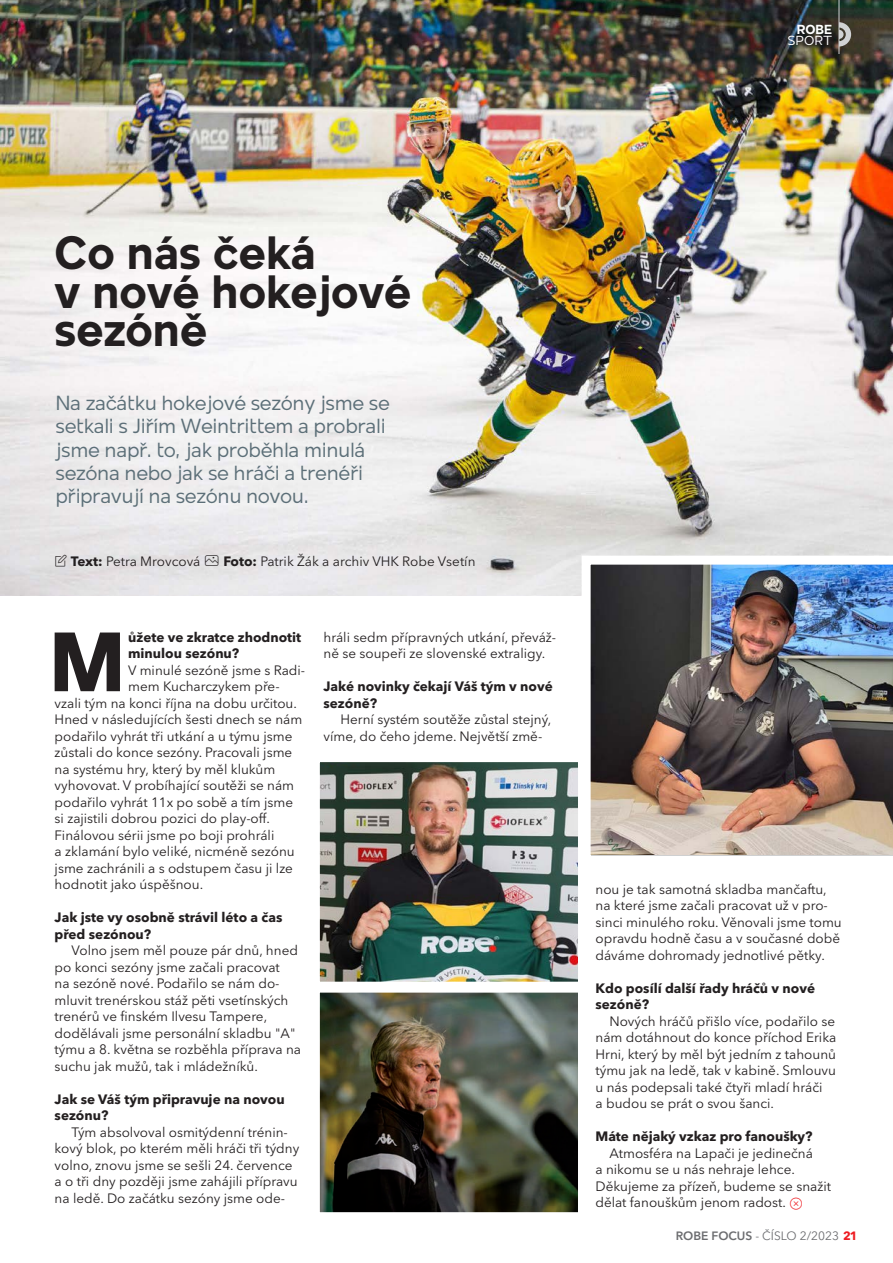
<style>
.page{position:relative;width:893px;height:1263px;background:#fff}
.page>*{position:absolute;margin:0;border:0;box-sizing:border-box;transform-origin:0 0}
.t1{font:800 86.25px "Mollen";color:#231f20}
.t2{font:700 48px/38.4px "Mollen";color:#231f20}
.t3{font:21px/23.2px "Mollen";letter-spacing:-.02em;color:#5c6f78}
.t4{font:13.5px/16.5px "Avenir Next LT Pro";color:#231f20}
.t5{font:700 13.5px/16.5px "Avenir Next LT Pro";color:#231f20}
.t6{font:13.5px "Mollen";color:#fff}
.t7{font:700 13.5px "Mollen";color:#fff}
.t8{font:12px "Avenir Next LT Pro";color:#6c6d70}
.s1{font-weight:700}
.s2{font-weight:600}
.s3{font-weight:700;color:#ee1d23}
</style>
<div class="page">
<img style="left:0;top:0;width:893px;height:595px">
<img style="left:582px;top:556px;width:311px;height:300px">
<hr style="left:839px;top:0;width:1px;height:54px;background:#d1d2d4">
<svg style="left:839px;top:22px;width:12px;height:25px"></svg>
<img style="left:321px;top:763px;width:256px;height:218px">
<div style="left:311px;top:753px;width:276px;height:238px;border:9px solid #fff"></div>
<img style="left:321px;top:994px;width:256px;height:217px">
<div style="left:311px;top:984px;width:276px;height:237px;border:9px solid #fff"></div>
<svg style="left:205px;top:556px;width:14px;height:10px"></svg>
<p class="t7" style="left:797px;top:21px;width:37px">ROBE</p>
<p class="t6" style="left:787px;top:33px;width:46px">SPORT</p>
<h2 class="t2" style="left:55px;top:233px;width:358px">Co nás čeká<br>v nové hokejové sezóně</h2>
<h3 class="t3" style="left:55px;top:391px;width:336px">Na začátku hokejové sezóny jsme se setkali s Jiřím Weintrittem a probrali jsme např. to, jak proběhla minulá sezóna nebo jak se hráči a trenéři připravují na sezónu novou.</h3>
<p class="t4" style="left:54px;top:553px;width:148px">▼ <span class="s1">Text:</span> Petra Mrovcová</p>
<p class="t4" style="left:223px;top:553px;width:254px"><span class="s1">Foto:</span> Patrik Žák a archiv VHK Robe Vsetín</p>
<h1 class="t1" style="left:50px;top:612px;width:76px">M</h1>
<p class="t5" style="left:128px;top:629px;width:175px">ůžete ve zkratce zhodnotit minulou sezónu?</p>
<p class="t4" style="left:128px;top:662px;width:179px">V minulé sezóně jsme s Radi-</p>
<p class="t4" style="left:128px;top:678px;width:153px">mem Kucharczykem pře-</p>
<p class="t4" style="left:55px;top:695px;width:244px">vzali tým na konci října na dobu určitou.</p>
<p class="t4" style="left:55px;top:711px;width:249px">Hned v následujících šesti dnech se nám</p>
<p class="t4" style="left:55px;top:728px;width:239px">podařilo vyhrát tři utkání a u týmu jsme</p>
<p class="t4" style="left:55px;top:744px;width:239px">zůstali do konce sezóny. Pracovali jsme</p>
<p class="t4" style="left:55px;top:761px;width:222px">na systému hry, který by měl klukům</p>
<p class="t4" style="left:55px;top:777px;width:241px">vyhovovat. V probíhající soutěži se nám</p>
<p class="t4" style="left:55px;top:794px;width:240px">podařilo vyhrát 11x po sobě a tím jsme</p>
<p class="t4" style="left:55px;top:810px;width:217px">si zajistili dobrou pozici do play-off.</p>
<p class="t4" style="left:55px;top:827px;width:221px">Finálovou sérii jsme po boji prohráli</p>
<p class="t4" style="left:55px;top:843px;width:242px">a zklamání bylo veliké, nicméně sezónu</p>
<p class="t4" style="left:55px;top:860px;width:240px">jsme zachránili a s odstupem času ji lze</p>
<p class="t4" style="left:55px;top:876px;width:150px">hodnotit jako úspěšnou.</p>
<p class="t5" style="left:55px;top:909px;width:229px">Jak jste vy osobně strávil léto a čas před sezónou?</p>
<p class="t4" style="left:55px;top:942px;width:248px;text-indent:17px">Volno jsem měl pouze pár dnů, hned po konci sezóny jsme začali pracovat<br>na sezóně nové. Podařilo se nám do&shy;mluvit trenérskou stáž pěti vsetínských trenérů ve finském Ilvesu Tampere, dodělávali jsme personální skladbu "A" týmu a 8. května se rozběhla příprava na suchu jak mužů, tak i mládežníků.</p>
<p class="t5" style="left:55px;top:1090px;width:232px">Jak se Váš tým připravuje na novou sezónu?</p>
<p class="t4" style="left:55px;top:1124px;width:246px;text-indent:17px">Tým absolvoval osmitýdenní trénin&shy;kový blok, po kterém měli hráči tři týdny volno, znovu jsme se sešli 24. července a o tři dny později jsme zahájili přípravu na ledě. Do začátku sezóny jsme ode-</p>
<p class="t4" style="left:323px;top:629px;width:234px">hráli sedm přípravných utkání, převáž&shy;ně se soupeři ze slovenské extraligy.</p>
<p class="t5" style="left:323px;top:678px;width:231px">Jaké novinky čekají Váš tým v nové sezóně?</p>
<p class="t4" style="left:323px;top:711px;width:229px;text-indent:17px">Herní systém soutěže zůstal stejný, víme, do čeho jdeme. Největší změ-</p>
<p class="t4" style="left:595px;top:880px;width:248px">nou je tak samotná skladba mančaftu, na které jsme začali pracovat už v pro&shy;sinci minulého roku. Věnovali jsme tomu opravdu hodně času a v současné době dáváme dohromady jednotlivé pětky.</p>
<p class="t5" style="left:595px;top:979px;width:221px">Kdo posílí další řady hráčů v nové sezóně?</p>
<p class="t4" style="left:595px;top:1012px;width:242px;text-indent:14px">Nových hráčů přišlo více, podařilo se nám dotáhnout do konce příchod Erika Hrni, který by měl být jedním z tahounů týmu jak na ledě, tak v kabině. Smlouvu u nás podepsali také čtyři mladí hráči<br>a budou se prát o svou šanci.</p>
<p class="t5" style="left:595px;top:1128px;width:219px">Máte nějaký vzkaz pro fanoušky?</p>
<p class="t4" style="left:595px;top:1144px;width:237px;text-indent:14px">Atmosféra na Lapači je jedinečná<br>a nikomu se u nás nehraje lehce.<br>Děkujeme za přízeň, budeme se snažit dělat fanouškům jenom radost.</p>
<p class="t8" style="left:676px;top:1228px;width:183px"><span class="s2">ROBE FOCUS</span> - ČÍSLO 2/2023 <span class="s3">21</span></p>
</div>
